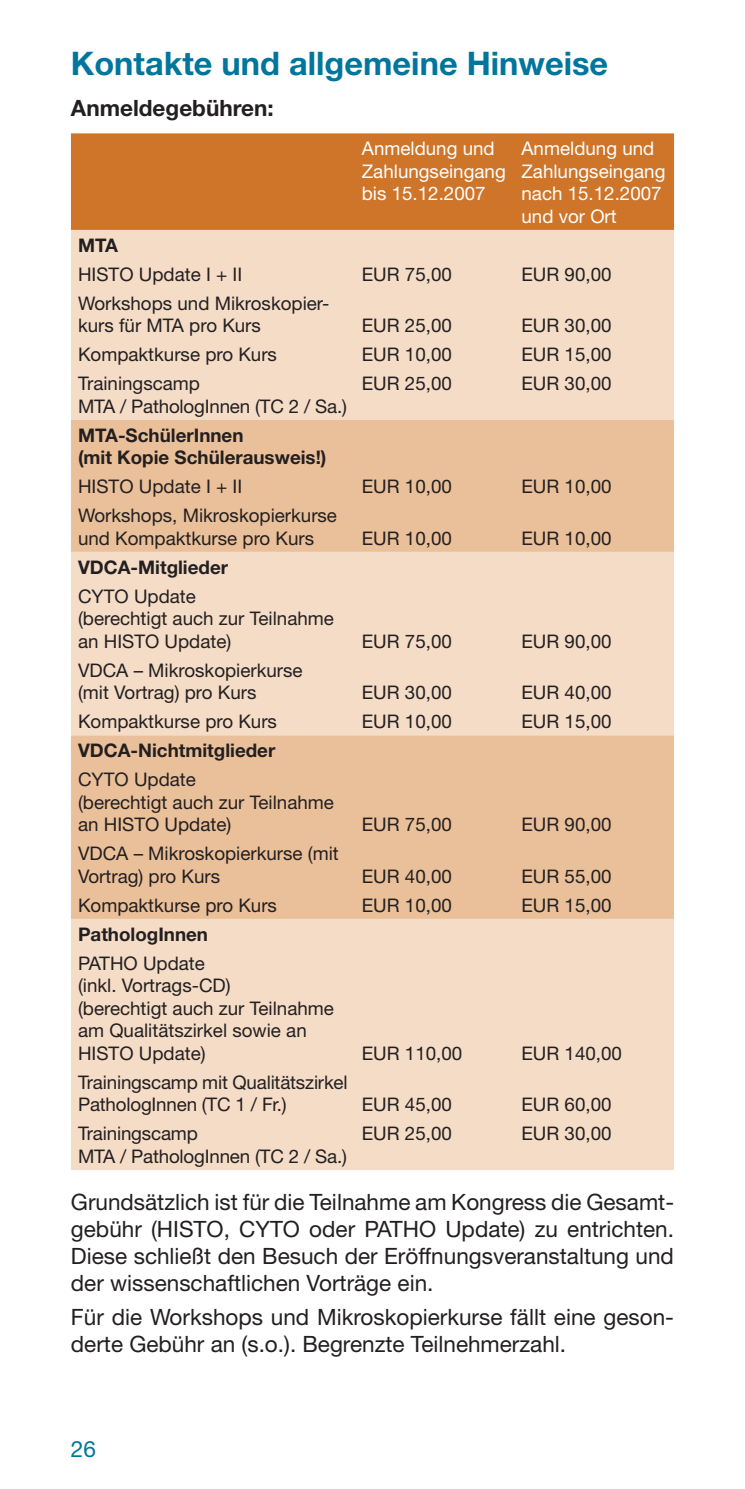
<style>
.page{position:relative;width:745px;height:1489px;background:#fff}
.page>*{position:absolute;margin:0;border:0;box-sizing:border-box;transform-origin:0 0}
.t1{font:700 32.5px "Helvetica Neue";color:#00769c}
.t2{font:22.5px/27px "Helvetica Neue";color:#231f20;text-align:justify}
.t3{font:700 22.5px "Helvetica Neue";color:#231f20}
.t4{font:22.5px "Helvetica Neue";color:#00769c}
.t5{font:18.75px/22.5px "Helvetica Neue";color:#231f20}
.t6{font:700 18.75px/22.5px "Helvetica Neue";color:#231f20}
.t7{font:18.75px/22.5px "Helvetica Neue";color:#fff}
</style>
<div class="page">
<div style="left:71px;top:133px;width:602px;height:97px;background:#ce752a"></div>
<div style="left:71px;top:230px;width:602px;height:939px;background:#f4dcc7"></div>
<svg style="left:71px;top:420px;width:602px;height:498px;background:#edcaaa"></svg>
<h1 class="t1" style="left:71px;top:43px;width:538px">Kontakte und allgemeine Hinweise</h1>
<p class="t3" style="left:71px;top:94px;width:204px">Anmeldegebühren:</p>
<p class="t7" style="left:361px;top:137px;width:145px">Anmeldung und<br>Zahlungseingang bis 15.12.2007</p>
<p class="t7" style="left:521px;top:137px;width:145px">Anmeldung und<br>Zahlungseingang nach 15.12.2007 und vor Ort</p>
<p class="t6" style="left:78px;top:233px;width:41px">MTA</p>
<p class="t5" style="left:78px;top:262px;width:166px">HISTO Update I + II</p>
<p class="t5" style="left:361px;top:262px;width:91px">EUR 75,00</p>
<p class="t5" style="left:521px;top:262px;width:91px">EUR 90,00</p>
<p class="t5" style="left:78px;top:291px;width:253px">Workshops und Mikroskopier&shy;kurs für MTA pro Kurs</p>
<p class="t5" style="left:361px;top:314px;width:91px">EUR 25,00</p>
<p class="t5" style="left:521px;top:314px;width:91px">EUR 30,00</p>
<p class="t5" style="left:78px;top:343px;width:200px">Kompaktkurse pro Kurs</p>
<p class="t5" style="left:361px;top:343px;width:91px">EUR 10,00</p>
<p class="t5" style="left:521px;top:343px;width:91px">EUR 15,00</p>
<p class="t5" style="left:78px;top:372px;width:270px">Trainingscamp<br>MTA / PathologInnen (TC 2 / Sa.)</p>
<p class="t5" style="left:361px;top:372px;width:91px">EUR 25,00</p>
<p class="t5" style="left:521px;top:372px;width:91px">EUR 30,00</p>
<p class="t6" style="left:78px;top:423px;width:250px">MTA-SchülerInnen<br>(mit Kopie Schülerausweis!)</p>
<p class="t5" style="left:78px;top:475px;width:166px">HISTO Update I + II</p>
<p class="t5" style="left:361px;top:475px;width:91px">EUR 10,00</p>
<p class="t5" style="left:521px;top:475px;width:91px">EUR 10,00</p>
<p class="t5" style="left:78px;top:504px;width:260px">Workshops, Mikroskopierkurse und Kompaktkurse pro Kurs</p>
<p class="t5" style="left:361px;top:526px;width:91px">EUR 10,00</p>
<p class="t5" style="left:521px;top:526px;width:91px">EUR 10,00</p>
<p class="t6" style="left:78px;top:555px;width:151px">VDCA-Mitglieder</p>
<p class="t5" style="left:78px;top:584px;width:257px">CYTO Update<br>(berechtigt auch zur Teilnahme an HISTO Update)</p>
<p class="t5" style="left:78px;top:658px;width:226px">VDCA – Mikroskopierkurse (mit Vortrag) pro Kurs</p>
<p class="t5" style="left:361px;top:629px;width:91px">EUR 75,00</p>
<p class="t5" style="left:521px;top:629px;width:91px">EUR 90,00</p>
<p class="t5" style="left:361px;top:681px;width:91px">EUR 30,00</p>
<p class="t5" style="left:521px;top:681px;width:91px">EUR 40,00</p>
<p class="t5" style="left:78px;top:710px;width:200px">Kompaktkurse pro Kurs</p>
<p class="t5" style="left:361px;top:710px;width:91px">EUR 10,00</p>
<p class="t5" style="left:521px;top:710px;width:91px">EUR 15,00</p>
<p class="t6" style="left:78px;top:738px;width:199px">VDCA-Nichtmitglieder</p>
<p class="t5" style="left:78px;top:768px;width:257px">CYTO Update<br>(berechtigt auch zur Teilnahme an HISTO Update)</p>
<p class="t5" style="left:361px;top:813px;width:91px">EUR 75,00</p>
<p class="t5" style="left:521px;top:813px;width:91px">EUR 90,00</p>
<p class="t5" style="left:78px;top:842px;width:262px">VDCA – Mikroskopierkurse (mit<br>Vortrag) pro Kurs</p>
<p class="t5" style="left:361px;top:864px;width:91px">EUR 40,00</p>
<p class="t5" style="left:521px;top:864px;width:91px">EUR 55,00</p>
<p class="t5" style="left:78px;top:893px;width:200px">Kompaktkurse pro Kurs</p>
<p class="t5" style="left:361px;top:893px;width:91px">EUR 10,00</p>
<p class="t5" style="left:521px;top:893px;width:91px">EUR 15,00</p>
<p class="t6" style="left:78px;top:922px;width:131px">PathologInnen</p>
<p class="t5" style="left:78px;top:951px;width:257px">PATHO Update<br>(inkl. Vortrags-CD)<br>(berechtigt auch zur Teilnahme am Qualitätszirkel sowie an<br>HISTO Update)</p>
<p class="t5" style="left:361px;top:1041px;width:102px">EUR 110,00</p>
<p class="t5" style="left:521px;top:1041px;width:102px">EUR 140,00</p>
<p class="t5" style="left:78px;top:1070px;width:271px">Trainingscamp mit Qualitätszirkel<br>PathologInnen (TC 1 / Fr.)</p>
<p class="t5" style="left:361px;top:1093px;width:91px">EUR 45,00</p>
<p class="t5" style="left:521px;top:1093px;width:91px">EUR 60,00</p>
<p class="t5" style="left:78px;top:1122px;width:270px">Trainingscamp<br>MTA / PathologInnen (TC 2 / Sa.)</p>
<p class="t5" style="left:361px;top:1122px;width:91px">EUR 25,00</p>
<p class="t5" style="left:521px;top:1122px;width:91px">EUR 30,00</p>
<p class="t2" style="left:71px;top:1187px;width:604px">Grundsätzlich ist für die Teilnahme am Kongress die Gesamt&shy;gebühr (HISTO, CYTO oder PATHO Update) zu entrichten.<br>Diese schließt den Besuch der Eröffnungsveranstaltung und der wissenschaftlichen Vorträge ein.</p>
<p class="t2" style="left:71px;top:1302px;width:604px">Für die Workshops und Mikroskopierkurse fällt eine geson&shy;derte Gebühr an (s.o.). Begrenzte Teilnehmerzahl.</p>
<p class="t4" style="left:71px;top:1435px;width:27px">26</p>
</div>
